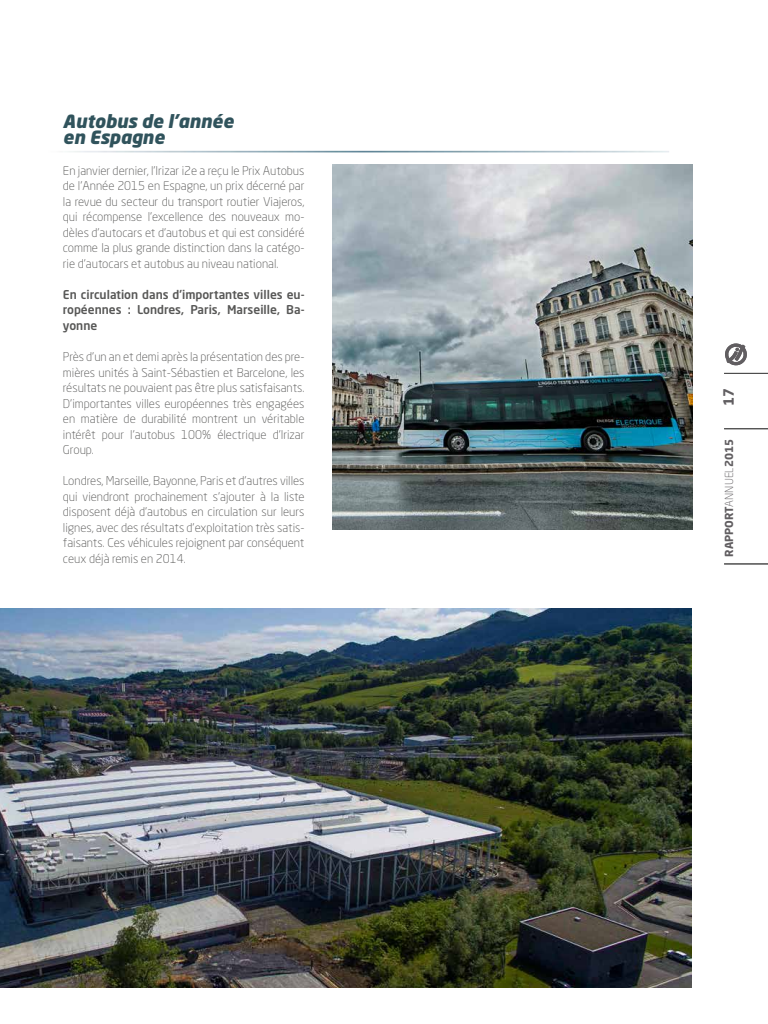
<style>
.page{position:relative;width:768px;height:1024px;background:#fff}
.page>*{position:absolute;margin:0;border:0;box-sizing:border-box;transform-origin:0 0}
.t1{font:italic 900 18px/15.5px "Neo Sans Std";color:#30535c}
.t2{font:700 14px "Neo Sans Std";color:#615e61}
.t3{font:300 12px/15.5px "Neo Sans Std";color:#575756;text-align:justify}
.t4{font:500 12px/15.5px "Neo Sans Std";color:#575756;text-align:justify}
.t5{font:700 11px "Neo Sans Std";color:#615e61}
.s1{font-weight:300}
</style>
<div class="page">
<hr style="left:724px;top:373px;width:44px;height:1px;background:#4d4d4d">
<hr style="left:724px;top:428px;width:44px;height:1px;background:#4d4d4d">
<hr style="left:724px;top:564px;width:44px;height:1px;background:#4d4d4d">
<img style="left:333px;top:164px;width:359px;height:365px">
<img style="left:67px;top:151px;width:602px;height:1px">
<svg style="left:725px;top:343px;width:22px;height:23px"></svg>
<img style="left:0;top:609px;width:691px;height:379px">
<h1 class="t1" style="left:63px;top:113px;width:172px">Autobus de l’année en Espagne</h1>
<p class="t3" style="left:63px;top:163px;width:243px">En janvier dernier, l’Irizar i2e a reçu le Prix Autobus de l’Année 2015 en Espagne, un prix décerné par la revue du secteur du transport routier Viajeros, qui récompense l’excellence des nouveaux mo&shy;dèles d’autocars et d’autobus et qui est considéré comme la plus grande distinction dans la catégo&shy;rie d’autocars et autobus au niveau national.</p>
<p class="t4" style="left:63px;top:286px;width:243px">En circulation dans d’importantes villes eu&shy;ropéennes : Londres, Paris, Marseille, Ba&shy;yonne</p>
<p class="t3" style="left:63px;top:349px;width:243px">Près d’un an et demi après la présentation des pre&shy;mières unités à Saint-Sébastien et Barcelone, les résultats ne pouvaient pas être plus satisfaisants.<br>D’importantes villes européennes très engagées en matière de durabilité montrent un véritable intérêt pour l’autobus 100% électrique d’Irizar Group.</p>
<p class="t3" style="left:63px;top:473px;width:243px">Londres, Marseille, Bayonne, Paris et d’autres villes qui viendront prochainement s’ajouter à la liste disposent déjà d’autobus en circulation sur leurs lignes, avec des résultats d’exploitation très satis&shy;faisants. Ces véhicules rejoignent par conséquent ceux déjà remis en 2014.</p>
<p class="t2" style="left:720px;top:406px;width:20px;rotate:-90deg">17</p>
<p class="t5" style="left:722px;top:557px;width:120px;rotate:-90deg">RAPPORT<span class="s1">ANNUEL</span>2015</p>
</div>
